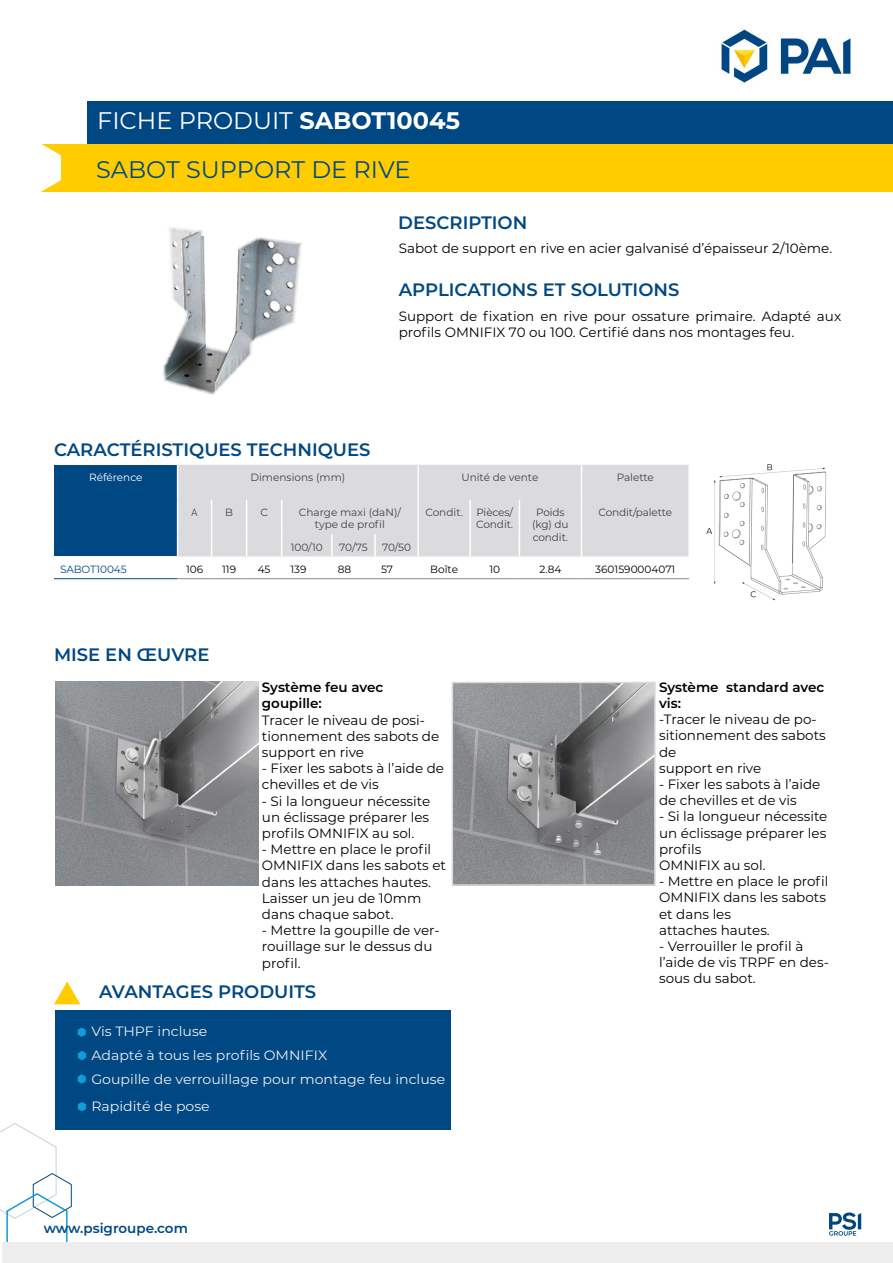
<style>
.page{position:relative;width:893px;height:1263px;background:#fff}
.page>*{position:absolute;margin:0;border:0;box-sizing:border-box;transform-origin:0 0}
.t1{font:24px "Montserrat";color:#fff}
.t2{font:24px "Montserrat";color:#004884}
.t3{font:600 18px "Montserrat";color:#004884}
.t4{font:13.5px/16.2px "Montserrat";color:#000}
.t5{font:13.5px/16.2px "Montserrat";color:#020203}
.t6{font:13.5px/24px "Montserrat";color:#eeeded;scale:1.04 1}
.t7{font:600 13.5px/16.2px "Montserrat";color:#000}
.t8{font:600 13.5px "Montserrat";color:#004884}
.t9{font:10.5px/12.6px "Montserrat";letter-spacing:-.01em;color:#434247}
.t10{font:10.5px/12.6px "Montserrat";color:#434147;text-align:center}
.t11{font:10.5px "Montserrat";color:#000}
.t12{font:10.5px "Montserrat";letter-spacing:-.01em;color:#004884}
.t13{font:10.5px "Montserrat";color:#fff}
.t14{font:10.5px "Montserrat";letter-spacing:-.01em;color:#434247;scale:.8 1}
.s1{font-weight:700}
</style>
<div class="page">
<div style="left:87px;top:101px;width:806px;height:43px;background:#004884"></div>
<div style="left:40px;top:144px;width:853px;height:48px;background:#fc0"></div>
<svg style="left:40px;top:144px;width:21px;height:48px"></svg>
<svg style="left:829px;top:1212px;width:32px;height:24px"></svg>
<div style="left:55px;top:1010px;width:395px;height:119px;background:#004884"></div>
<svg style="left:54px;top:981px;width:26px;height:23px"></svg>
<svg style="left:78px;top:1027px;width:8px;height:10px"></svg>
<svg style="left:78px;top:1051px;width:8px;height:9px"></svg>
<svg style="left:0;top:1123px;width:72px;height:119px"></svg>
<div style="left:2px;top:1242px;width:891px;height:21px;background:#eeeded"></div>
<svg style="left:78px;top:1074px;width:8px;height:10px"></svg>
<img style="left:706px;top:464px;width:121px;height:137px">
<img style="left:163px;top:227px;width:139px;height:168px">
<img style="left:55px;top:682px;width:203px;height:204px">
<img style="left:455px;top:685px;width:198px;height:198px">
<div style="left:452px;top:682px;width:204px;height:204px;border:2px solid #dbdbdb"></div>
<svg style="left:78px;top:1102px;width:8px;height:9px"></svg>
<div style="left:54px;top:465px;width:124px;height:91px;background:#004884"></div>
<div style="left:178px;top:465px;width:510px;height:91px;background:#dbdadc"></div>
<hr style="left:54px;top:578px;width:124px;height:1px;background:#004884">
<hr style="left:178px;top:578px;width:34px;height:1px;background:#8d8a8f">
<hr style="left:212px;top:578px;width:35px;height:1px;background:#8d8a8f">
<hr style="left:247px;top:578px;width:35px;height:1px;background:#8d8a8f">
<hr style="left:282px;top:578px;width:50px;height:1px;background:#8d8a8f">
<hr style="left:332px;top:578px;width:43px;height:1px;background:#8d8a8f">
<hr style="left:375px;top:578px;width:43px;height:1px;background:#8d8a8f">
<hr style="left:418px;top:578px;width:52px;height:1px;background:#8d8a8f">
<hr style="left:470px;top:578px;width:49px;height:1px;background:#8d8a8f">
<hr style="left:519px;top:578px;width:62px;height:1px;background:#8d8a8f">
<hr style="left:581px;top:578px;width:108px;height:1px;background:#8d8a8f">
<hr style="left:177px;top:465px;width:1px;height:35px;background:#fff">
<hr style="left:417px;top:465px;width:2px;height:35px;background:#fff">
<hr style="left:581px;top:465px;width:1px;height:35px;background:#fff">
<hr style="left:177px;top:500px;width:1px;height:34px;background:#fff">
<hr style="left:211px;top:500px;width:1px;height:34px;background:#fff">
<hr style="left:246px;top:500px;width:1px;height:34px;background:#fff">
<hr style="left:281px;top:500px;width:1px;height:34px;background:#fff">
<hr style="left:417px;top:500px;width:2px;height:34px;background:#fff">
<hr style="left:469px;top:500px;width:2px;height:34px;background:#fff">
<hr style="left:519px;top:500px;width:1px;height:34px;background:#fff">
<hr style="left:581px;top:500px;width:1px;height:34px;background:#fff">
<svg style="left:177px;top:534px;width:1px;height:22px"></svg>
<svg style="left:211px;top:534px;width:1px;height:22px"></svg>
<svg style="left:246px;top:534px;width:1px;height:22px"></svg>
<svg style="left:281px;top:534px;width:1px;height:22px"></svg>
<hr style="left:331px;top:534px;width:2px;height:22px;background:#fff">
<hr style="left:374px;top:534px;width:2px;height:22px;background:#fff">
<hr style="left:417px;top:534px;width:2px;height:22px;background:#fff">
<hr style="left:469px;top:534px;width:2px;height:22px;background:#fff">
<svg style="left:519px;top:534px;width:1px;height:22px"></svg>
<svg style="left:581px;top:534px;width:1px;height:22px"></svg>
<img style="left:721px;top:29px;width:130px;height:54px">
<h1 class="t1" style="left:97px;top:104px;width:364px">FICHE PRODUIT <span class="s1">SABOT10045</span></h1>
<h1 class="t2" style="left:96px;top:153px;width:316px">SABOT SUPPORT DE RIVE</h1>
<h2 class="t3" style="left:398px;top:210px;width:131px">DESCRIPTION</h2>
<p class="t5" style="left:399px;top:239px;width:435px">Sabot de support en rive en acier galvanisé d’épaisseur 2/10ème.</p>
<h2 class="t3" style="left:399px;top:277px;width:282px">APPLICATIONS ET SOLUTIONS</h2>
<p class="t5" style="left:399px;top:307px;width:444px">Support de fixation en rive pour ossature primaire. Adapté aux profils OMNIFIX 70 ou 100. Certifié dans nos montages feu.</p>
<h2 class="t3" style="left:54px;top:437px;width:318px">CARACTÉRISTIQUES TECHNIQUES</h2>
<p class="t13" style="left:89px;top:470px;width:55px">Référence</p>
<p class="t9" style="left:250px;top:471px;width:96px">Dimensions (mm)</p>
<p class="t9" style="left:461px;top:471px;width:79px">Unité de vente</p>
<p class="t9" style="left:617px;top:471px;width:39px">Palette</p>
<p class="t14" style="left:192px;top:505px;width:9px">A</p>
<p class="t9" style="left:225px;top:505px;width:9px">B</p>
<p class="t9" style="left:260px;top:505px;width:9px">C</p>
<p class="t10" style="left:299px;top:505px;width:104px">Charge maxi (daN)/ type de profil</p>
<p class="t9" style="left:425px;top:505px;width:39px">Condit.</p>
<p class="t9" style="left:476px;top:505px;width:38px">Pièces/<br>Condit.</p>
<p class="t9" style="left:532px;top:505px;width:38px;text-align:center">Poids (kg) du condit.</p>
<p class="t9" style="left:598px;top:505px;width:75px">Condit/palette</p>
<p class="t10" style="left:291px;top:540px;width:34px">100/10</p>
<p class="t10" style="left:339px;top:540px;width:30px">70/75</p>
<p class="t10" style="left:382px;top:540px;width:31px">70/50</p>
<p class="t12" style="left:60px;top:562px;width:68px">SABOT10045</p>
<p class="t11" style="left:186px;top:562px;width:19px">106</p>
<p class="t11" style="left:222px;top:562px;width:15px">119</p>
<p class="t11" style="left:258px;top:562px;width:14px">45</p>
<p class="t11" style="left:290px;top:562px;width:18px">139</p>
<p class="t11" style="left:338px;top:562px;width:15px">88</p>
<p class="t11" style="left:381px;top:562px;width:13px">57</p>
<p class="t11" style="left:430px;top:562px;width:29px">Boîte</p>
<p class="t11" style="left:489px;top:562px;width:12px">10</p>
<p class="t11" style="left:539px;top:562px;width:24px">2.84</p>
<p class="t11" style="left:595px;top:562px;width:82px">3601590004071</p>
<h2 class="t3" style="left:54px;top:642px;width:157px">MISE EN ŒUVRE</h2>
<p class="t7" style="left:262px;top:679px;width:123px">Système feu avec goupille:</p>
<p class="t4" style="left:262px;top:711px;width:179px">Tracer le niveau de posi&shy;tionnement des sabots de support en rive</p>
<p class="t4" style="left:262px;top:760px;width:184px">- Fixer les sabots à l’aide de chevilles et de vis</p>
<p class="t4" style="left:262px;top:792px;width:170px;text-align:justify">- Si la longueur nécessite un éclissage préparer les profils OMNIFIX au sol.</p>
<p class="t4" style="left:262px;top:841px;width:186px">- Mettre en place le profil<br>OMNIFIX dans les sabots et dans les attaches hautes.<br>Laisser un jeu de 10mm dans chaque sabot.</p>
<p class="t4" style="left:262px;top:922px;width:179px">- Mettre la goupille de ver&shy;rouillage sur le dessus du profil.</p>
<h2 class="t3" style="left:99px;top:979px;width:219px">AVANTAGES PRODUITS</h2>
<p class="t6" style="left:91px;top:1019px;width:342px">Vis THPF incluse<br>Adapté à tous les profils OMNIFIX<br>Goupille de verrouillage pour montage feu incluse</p>
<p class="t6" style="left:91px;top:1094px;width:115px">Rapidité de pose</p>
<p class="t8" style="left:44px;top:1219px;width:146px">www.psigroupe.com</p>
<p class="t7" style="left:659px;top:678px;width:167px">Système standard avec vis:</p>
<p class="t4" style="left:659px;top:711px;width:168px">-Tracer le niveau de po&shy;sitionnement des sabots de<br>support en rive</p>
<p class="t4" style="left:659px;top:776px;width:163px">- Fixer les sabots à l’aide de chevilles et de vis</p>
<p class="t4" style="left:659px;top:808px;width:170px">- Si la longueur nécessite un éclissage préparer les profils<br>OMNIFIX au sol.</p>
<p class="t4" style="left:659px;top:873px;width:171px">- Mettre en place le profil<br>OMNIFIX dans les sabots et dans les<br>attaches hautes.</p>
<p class="t4" style="left:659px;top:938px;width:171px">- Verrouiller le profil à l’aide de vis TRPF en des&shy;sous du sabot.</p>
</div>
